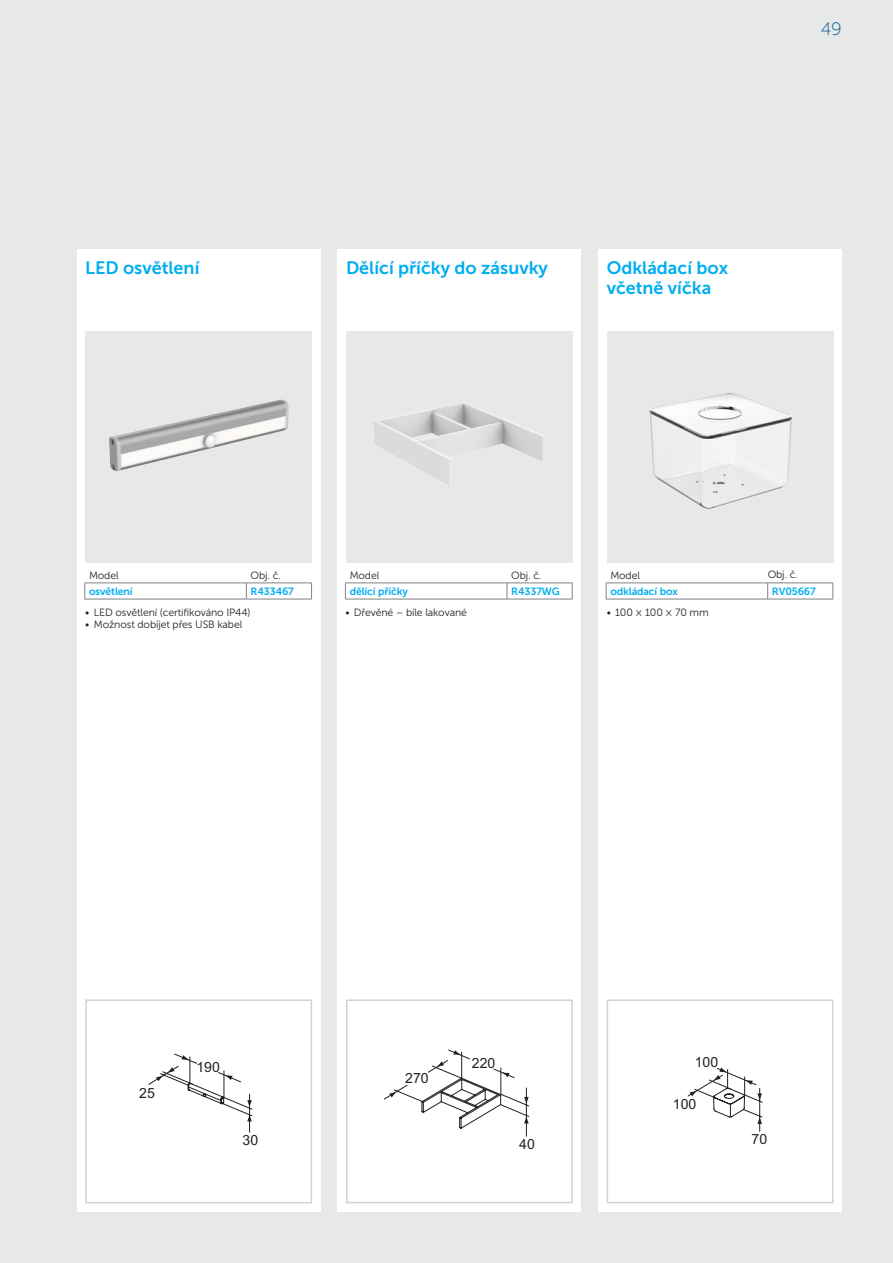
<style>
.page{position:relative;width:893px;height:1263px;background:#e6e9e8}
.page>*{position:absolute;margin:0;border:0;box-sizing:border-box;transform-origin:0 0}
.Prod_Name_Museo_Sans{font:18px/20.7px "Museo Sans 700";color:#00aeef}
.t1{font:18px "Museo Sans 100";color:#015694}
.t2{font:14.1px "Arial";color:#231f20}
.Bullet_Descript_Muse{font:10.5px "Museo Sans 300";letter-spacing:-.01em;color:#231f20}
.Main_No_ID_Varient_M{font:10.5px "Museo Sans 700";letter-spacing:-.01em;color:#00aeef}
.Table_Head_Museo_San{font:10.5px "Museo Sans 300";letter-spacing:-.01em;color:#231f20}
</style>
<div class="page">
<div style="left:337px;top:249px;width:244px;height:963px;background:#fff"></div>
<div style="left:598px;top:249px;width:244px;height:963px;background:#fff"></div>
<div style="left:77px;top:249px;width:244px;height:963px;background:#fff"></div>
<div style="left:346px;top:331px;width:227px;height:231px;background:#e6e9e8"></div>
<img style="left:374px;top:403px;width:170px;height:82px">
<div style="left:607px;top:331px;width:226px;height:231px;background:#e6e9e8"></div>
<img style="left:649px;top:393px;width:143px;height:116px">
<div style="left:85px;top:331px;width:227px;height:231px;background:#e6e9e8"></div>
<img style="left:109px;top:399px;width:180px;height:72px">
<svg style="left:85px;top:584px;width:1px;height:15px"></svg>
<svg style="left:246px;top:584px;width:1px;height:15px"></svg>
<svg style="left:311px;top:584px;width:1px;height:15px"></svg>
<hr style="left:85px;top:599px;width:161px;height:1px;background:#808285">
<hr style="left:246px;top:599px;width:66px;height:1px;background:#808285">
<hr style="left:85px;top:583px;width:161px;height:1px;background:#808285">
<hr style="left:246px;top:583px;width:66px;height:1px;background:#808285">
<svg style="left:345px;top:584px;width:1px;height:15px"></svg>
<svg style="left:507px;top:584px;width:1px;height:15px"></svg>
<svg style="left:572px;top:583px;width:1px;height:16px"></svg>
<hr style="left:345px;top:599px;width:162px;height:1px;background:#808285">
<hr style="left:507px;top:599px;width:65px;height:1px;background:#808285">
<hr style="left:345px;top:583px;width:162px;height:1px;background:#808285">
<hr style="left:507px;top:583px;width:65px;height:1px;background:#808285">
<svg style="left:606px;top:584px;width:1px;height:15px"></svg>
<svg style="left:767px;top:584px;width:1px;height:15px"></svg>
<svg style="left:833px;top:583px;width:1px;height:16px"></svg>
<hr style="left:606px;top:599px;width:162px;height:1px;background:#808285">
<hr style="left:768px;top:599px;width:65px;height:1px;background:#808285">
<hr style="left:606px;top:583px;width:162px;height:1px;background:#808285">
<hr style="left:768px;top:583px;width:65px;height:1px;background:#808285">
<svg style="left:384px;top:1050px;width:145px;height:87px"></svg>
<div style="left:346px;top:999px;width:227px;height:204px;border:2px solid #d1d2d4"></div>
<svg style="left:687px;top:1067px;width:76px;height:65px"></svg>
<div style="left:607px;top:999px;width:226px;height:204px;border:2px solid #d1d2d4"></div>
<svg style="left:148px;top:1054px;width:105px;height:79px"></svg>
<div style="left:85px;top:999px;width:227px;height:204px;border:2px solid #d1d2d4"></div>
<p class="Prod_Name_Museo_Sans" style="left:85px;top:257px;width:116px">LED osvětlení</p>
<p class="Prod_Name_Museo_Sans" style="left:346px;top:257px;width:203px">Dělící příčky do zásuvky</p>
<p class="Prod_Name_Museo_Sans" style="left:607px;top:257px;width:123px">Odkládací box včetně víčka</p>
<h1 class="t1" style="left:821px;top:19px;width:23px">49</h1>
<p class="Table_Head_Museo_San" style="left:89px;top:569px;width:31px">Model</p>
<p class="Table_Head_Museo_San" style="left:251px;top:569px;width:32px">Obj. č.</p>
<p class="Main_No_ID_Varient_M" style="left:89px;top:585px;width:45px">osvětlení</p>
<p class="Main_No_ID_Varient_M" style="left:251px;top:585px;width:45px">R433467</p>
<p class="Bullet_Descript_Muse" style="left:85px;top:606px;width:167px">• LED osvětlení (certifikováno IP44)</p>
<p class="Bullet_Descript_Muse" style="left:85px;top:619px;width:158px">• Možnost dobíjet přes USB kabel</p>
<p class="Table_Head_Museo_San" style="left:350px;top:569px;width:31px">Model</p>
<p class="Table_Head_Museo_San" style="left:511px;top:569px;width:32px">Obj. č.</p>
<p class="Main_No_ID_Varient_M" style="left:350px;top:585px;width:60px">dělící příčky</p>
<p class="Main_No_ID_Varient_M" style="left:511px;top:585px;width:50px">R4337WG</p>
<p class="Table_Head_Museo_San" style="left:610px;top:569px;width:31px">Model</p>
<p class="Table_Head_Museo_San" style="left:768px;top:569px;width:32px">Obj. č.</p>
<p class="Main_No_ID_Varient_M" style="left:610px;top:585px;width:69px">odkládací box</p>
<p class="Main_No_ID_Varient_M" style="left:772px;top:585px;width:45px">RV05667</p>
<p class="Bullet_Descript_Muse" style="left:345px;top:606px;width:123px">• Dřevěné – bíle lakované</p>
<p class="Bullet_Descript_Muse" style="left:607px;top:606px;width:103px">• 100 × 100 × 70 mm</p>
<p class="t2" style="left:139px;top:1083px;width:17px">25</p>
<p class="t2" style="left:196px;top:1058px;width:25px">190</p>
<p class="t2" style="left:243px;top:1130px;width:17px">30</p>
<p class="t2" style="left:405px;top:1068px;width:25px">270</p>
<p class="t2" style="left:472px;top:1053px;width:25px">220</p>
<p class="t2" style="left:519px;top:1134px;width:17px">40</p>
<p class="t2" style="left:695px;top:1052px;width:25px">100</p>
<p class="t2" style="left:673px;top:1095px;width:25px">100</p>
<p class="t2" style="left:752px;top:1129px;width:17px">70</p>
</div>
